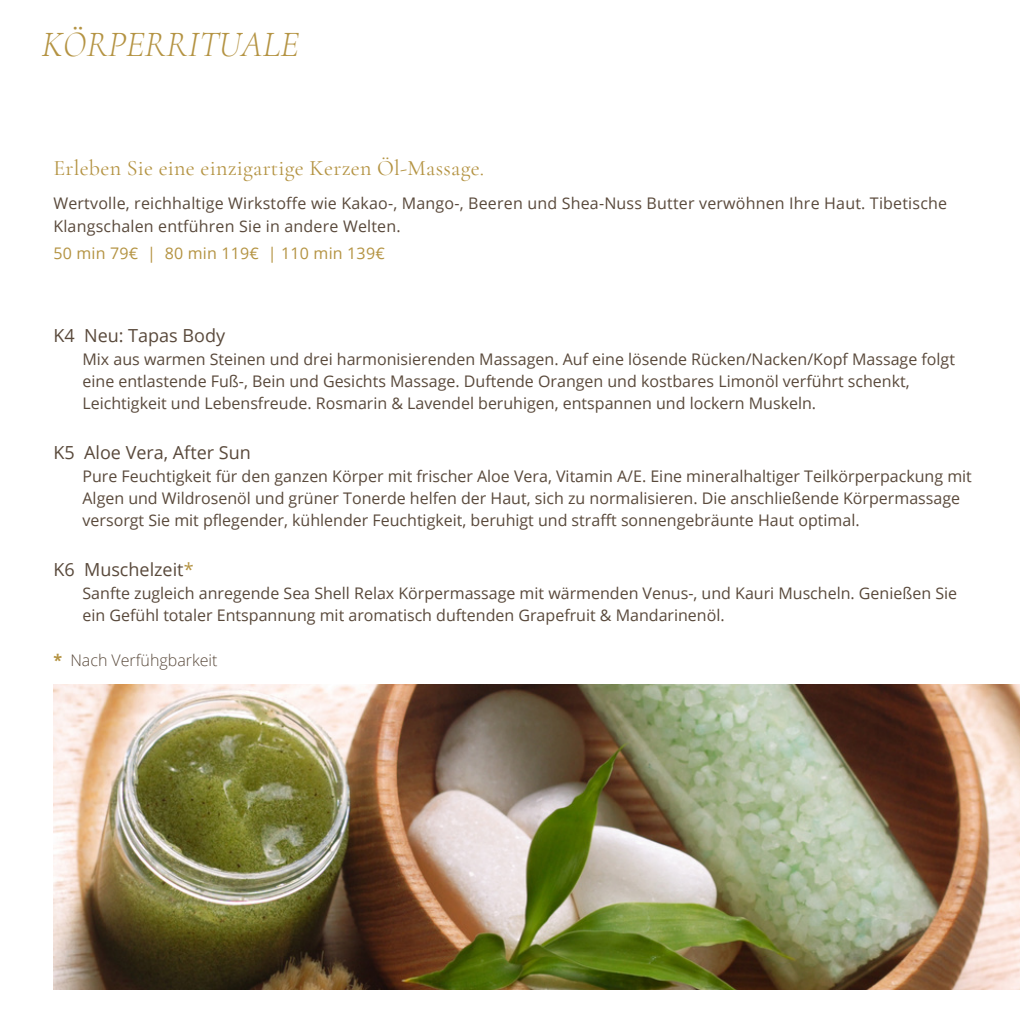
<style>
.page{position:relative;width:1020px;height:1020px;background:#fff}
.page>*{position:absolute;margin:0;border:0;box-sizing:border-box;transform-origin:0 0}
.t1{font:italic 300 36px "Cormorant Garamond";color:#b49342}
.t2{font:22px "Cormorant Garamond";letter-spacing:.01em;color:#b49342}
.t3{font:18px "Open Sans";color:#59493b}
.t4{font:16px/22.4px "Open Sans";color:#59493b}
.t5{font:16px "Open Sans";letter-spacing:.015em;color:#b49342}
.t6{font:300 16px "Open Sans";color:#59493b}
.s1{color:#b49342}
.s2{font-weight:700;color:#b49342}
</style>
<div class="page">
<img style="left:53px;top:684px;width:967px;height:305px">
<p class="t1" style="left:42px;top:23px;width:259px">KÖRPERRITUALE</p>
<p class="t2" style="left:53px;top:155px;width:432px">Erleben Sie eine einzigartige Kerzen Öl-Massage.</p>
<p class="t4" style="left:53px;top:192px;width:895px">Wertvolle, reichhaltige Wirkstoffe wie Kakao-, Mango-, Beeren und Shea-Nuss Butter verwöhnen Ihre Haut. Tibetische<br>Klangschalen entführen Sie in andere Welten.</p>
<p class="t5" style="left:53px;top:242px;width:333px">50 min 79€ | 80 min 119€ | 110 min 139€</p>
<p class="t3" style="left:53px;top:322px;width:173px">K4 Neu: Tapas Body</p>
<p class="t4" style="left:83px;top:347px;width:874px">Mix aus warmen Steinen und drei harmonisierenden Massagen. Auf eine lösende Rücken/Nacken/Kopf Massage folgt</p>
<p class="t4" style="left:83px;top:370px;width:829px">eine entlastende Fuß-, Bein und Gesichts Massage. Duftende Orangen und kostbares Limonöl verführt schenkt,</p>
<p class="t4" style="left:83px;top:392px;width:735px">Leichtigkeit und Lebensfreude. Rosmarin &amp; Lavendel beruhigen, entspannen und lockern Muskeln.</p>
<p class="t3" style="left:53px;top:440px;width:199px">K5 Aloe Vera, After Sun</p>
<p class="t4" style="left:83px;top:464px;width:891px">Pure Feuchtigkeit für den ganzen Körper mit frischer Aloe Vera, Vitamin A/E. Eine mineralhaltiger Teilkörperpackung mit</p>
<p class="t4" style="left:83px;top:487px;width:879px">Algen und Wildrosenöl und grüner Tonerde helfen der Haut, sich zu normalisieren. Die anschließende Körpermassage</p>
<p class="t4" style="left:83px;top:509px;width:779px">versorgt Sie mit pflegender, kühlender Feuchtigkeit, beruhigt und strafft sonnengebräunte Haut optimal.</p>
<p class="t3" style="left:53px;top:557px;width:142px">K6 Muschelzeit<span class="s1">*</span></p>
<p class="t4" style="left:83px;top:581px;width:876px">Sanfte zugleich anregende Sea Shell Relax Körpermassage mit wärmenden Venus-, und Kauri Muscheln. Genießen Sie</p>
<p class="t4" style="left:83px;top:604px;width:644px">ein Gefühl totaler Entspannung mit aromatisch duftenden Grapefruit &amp; Mandarinenöl.</p>
<p class="t6" style="left:53px;top:649px;width:166px"><span class="s2">*</span> Nach Verfühgbarkeit</p>
</div>
